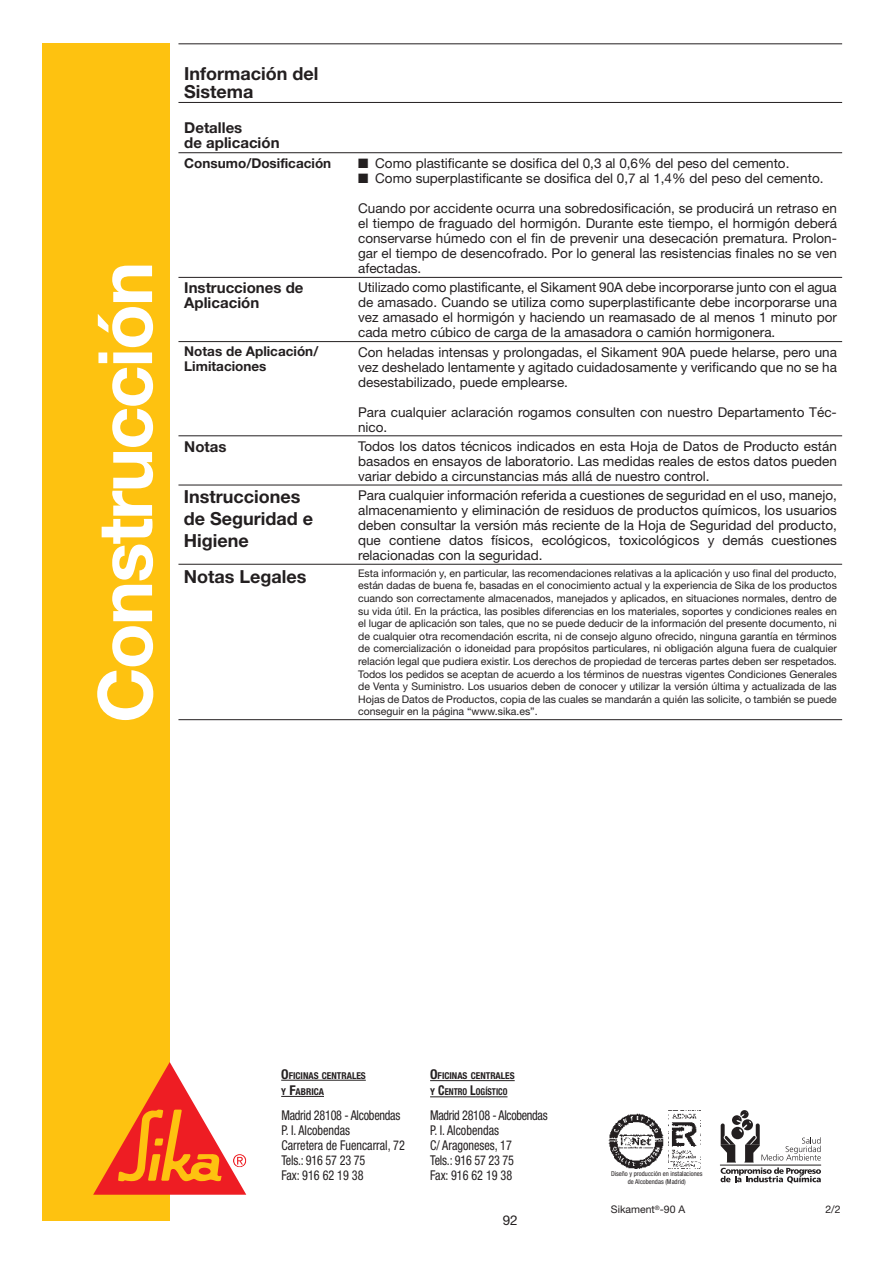
<style>
.page{position:relative;width:893px;height:1263px;background:#fff}
.page>*{position:absolute;margin:0;border:0;box-sizing:border-box;transform-origin:0 0}
.t1{font:700 75px "Helvetica Neue";letter-spacing:-.025em;color:#fff}
.t2{font:700 18px/21.6px "Helvetica Neue";color:#231f20}
.t3{font:700 15px/15px "Helvetica Neue";color:#231f20}
.t4{font:13.5px/15px "Helvetica Neue";color:#231f20;text-align:justify}
.t5{font:condensed 13.5px/15px "Helvetica Neue";color:#231f20;scale:.9 1}
.t6{font:700 13.5px/15px "Helvetica Neue";color:#231f20}
.t7{font:10.5px/12.6px "Helvetica Neue";color:#231f20;text-align:justify}
.t8{font:700 condensed 9.45px/16.2px "Helvetica Neue";color:#231f20}
.t9{font:condensed 6.75px/7.5px "Helvetica Neue";color:#231f20;text-align:center}
.s1{font-size:13.5px}
</style>
<div class="page">
<hr style="left:281px;top:1080px;width:85px;height:1px;background:#231f20">
<hr style="left:281px;top:1096px;width:43px;height:1px;background:#231f20">
<hr style="left:430px;top:1080px;width:84px;height:1px;background:#231f20">
<hr style="left:430px;top:1097px;width:77px;height:1px;background:#231f20">
<img style="left:608px;top:1113px;width:55px;height:55px">
<img style="left:668px;top:1110px;width:33px;height:59px">
<div style="left:42px;top:43px;width:128px;height:1177px;background:#fec210"></div>
<svg style="left:93px;top:1062px;width:153px;height:133px"></svg>
<hr style="left:178px;top:43px;width:664px;height:1px;background:#231f20">
<hr style="left:178px;top:102px;width:664px;height:1px;background:#231f20">
<hr style="left:178px;top:152px;width:664px;height:1px;background:#231f20">
<hr style="left:178px;top:277px;width:664px;height:1px;background:#231f20">
<hr style="left:178px;top:341px;width:664px;height:1px;background:#231f20">
<hr style="left:178px;top:435px;width:664px;height:1px;background:#231f20">
<hr style="left:178px;top:485px;width:664px;height:1px;background:#231f20">
<hr style="left:178px;top:564px;width:664px;height:1px;background:#231f20">
<hr style="left:178px;top:719px;width:175px;height:1px;background:#231f20">
<hr style="left:353px;top:719px;width:489px;height:1px;background:#231f20">
<svg style="left:720px;top:1110px;width:101px;height:73px"></svg>
<h1 class="t1" style="left:99px;top:723px;width:463px;rotate:-90deg">Construcción</h1>
<h2 class="t2" style="left:184px;top:67px;width:136px;line-height:18px">Información del<br>Sistema</h2>
<p class="t3" style="left:184px;top:122px;width:97px">Detalles<br>de aplicación</p>
<p class="t6" style="left:184px;top:157px;width:148px">Consumo/Dosificación</p>
<p class="t4" style="left:358px;top:158px;width:433px">■ Como plastificante se dosifica del 0,3 al 0,6% del peso del cemento.</p>
<p class="t4" style="left:358px;top:173px;width:467px">■ Como superplastificante se dosifica del 0,7 al 1,4% del peso del cemento.</p>
<p class="t4" style="left:358px;top:203px;width:480px">Cuando por accidente ocurra una sobredosificación, se producirá un retraso en el tiempo de fraguado del hormigón. Durante este tiempo, el hormigón deberá conservarse húmedo con el fin de prevenir una desecación prematura. Prolon&shy;gar el tiempo de desencofrado. Por lo general las resistencias finales no se ven afectadas.</p>
<p class="t3" style="left:184px;top:282px;width:121px">Instrucciones de<br>Aplicación</p>
<p class="t4" style="left:358px;top:282px;width:480px">Utilizado como plastificante, el Sikament 90A debe incorporarse junto con el agua de amasado. Cuando se utiliza como superplastificante debe incorporarse una vez amasado el hormigón y haciendo un reamasado de al menos 1 minuto por cada metro cúbico de carga de la amasadora o camión hormigonera.</p>
<p class="t6" style="left:184px;top:346px;width:135px">Notas de Aplicación/<br>Limitaciones</p>
<p class="t4" style="left:358px;top:346px;width:480px">Con heladas intensas y prolongadas, el Sikament 90A puede helarse, pero una vez deshelado lentamente y agitado cuidadosamente y verificando que no se ha desestabilizado, puede emplearse.</p>
<p class="t4" style="left:358px;top:406px;width:480px">Para cualquier aclaración rogamos consulten con nuestro Departamento Téc&shy;nico.</p>
<p class="t3" style="left:184px;top:441px;width:44px">Notas</p>
<p class="t4" style="left:358px;top:440px;width:480px">Todos los datos técnicos indicados en esta Hoja de Datos de Producto están basados en ensayos de laboratorio. Las medidas reales de estos datos pueden variar debido a circunstancias más allá de nuestro control.</p>
<h2 class="t2" style="left:184px;top:488px;width:131px">Instrucciones de Seguridad e<br>Higiene</h2>
<p class="t4" style="left:358px;top:489px;width:480px">Para cualquier información referida a cuestiones de seguridad en el uso, manejo, almacenamiento y eliminación de residuos de productos químicos, los usuarios deben consultar la versión más reciente de la Hoja de Seguridad del producto, que contiene datos físicos, ecológicos, toxicológicos y demás cuestiones relacionadas con la seguridad.</p>
<h2 class="t2" style="left:184px;top:568px;width:124px">Notas Legales</h2>
<p class="t7" style="left:358px;top:568px;width:480px">Esta información y, en particular, las recomendaciones relativas a la aplicación y uso final del producto, están dadas de buena fe, basadas en el conocimiento actual y la experiencia de Sika de los productos cuando son correctamente almacenados, manejados y aplicados, en situaciones normales, dentro de su vida útil. En la práctica, las posibles diferencias en los materiales, soportes y condiciones reales en el lugar de aplicación son tales, que no se puede deducir de la información del presente documento, ni de cualquier otra recomendación escrita, ni de consejo alguno ofrecido, ninguna garantía en términos de comercialización o idoneidad para propósitos particulares, ni obligación alguna fuera de cualquier relación legal que pudiera existir. Los derechos de propiedad de terceras partes deben ser respetados.<br>Todos los pedidos se aceptan de acuerdo a los términos de nuestras vigentes Condiciones Generales de Venta y Suministro. Los usuarios deben de conocer y utilizar la versión última y actualizada de las Hojas de Datos de Productos, copia de las cuales se mandarán a quién las solicite, o también se puede conseguir en la página “www.sika.es”.</p>
<p class="t8" style="left:281px;top:1069px;width:86px"><span class="s1">O</span>FICINAS CENTRALES<br>Y <span class="s1">F</span>ABRICA</p>
<p class="t8" style="left:430px;top:1069px;width:86px"><span class="s1">O</span>FICINAS CENTRALES<br>Y <span class="s1">C</span>ENTRO <span class="s1">L</span>OGÍSTICO</p>
<p class="t5" style="left:281px;top:1109px;width:139px">Madrid 28108 - Alcobendas<br>P. I. Alcobendas<br>Carretera de Fuencarral, 72<br>Tels.: 916 57 23 75<br>Fax: 916 62 19 38</p>
<p class="t5" style="left:430px;top:1109px;width:132px">Madrid 28108 - Alcobendas<br>P. I. Alcobendas<br>C/ Aragoneses, 17<br>Tels.: 916 57 23 75<br>Fax: 916 62 19 38</p>
<p class="t4" style="left:503px;top:1214px;width:17px">92</p>
<p class="t9" style="left:611px;top:1171px;width:93px">Diseño y producción en instalaciones de Alcobendas (Madrid)</p>
<p class="t7" style="left:611px;top:1205px;width:76px">Sikament<sup>®</sup>-90 A</p>
<p class="t7" style="left:825px;top:1205px;width:17px">2/2</p>
</div>
